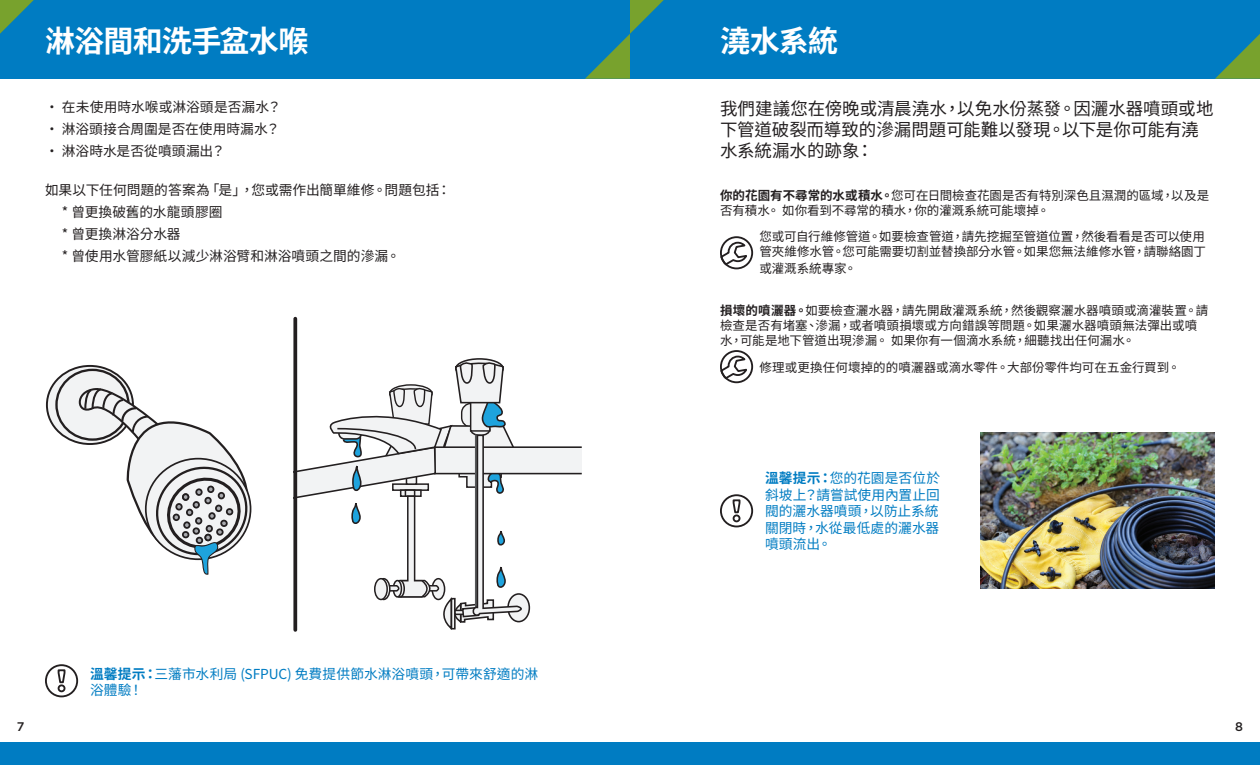
<style>
.page{position:relative;width:1260px;height:765px;background:#fff}
.page>*{position:absolute;margin:0;border:0;box-sizing:border-box;transform-origin:0 0}
.t1{font:700 30px "Source Han Sans TC";letter-spacing:-.025em;color:#fff}
.t2{font:17.5px/21px "Source Han Sans TW";color:#231f20}
.t3{font:13.75px "Source Han Sans TW";color:#231f20}
.t4{font:13.75px/16.5px "Source Han Sans TW";color:#007cc2}
.t5{font:12.5px/15px "Source Han Sans TW";color:#231f20}
.t6{font:500 12.5px "Gotham";color:#231f20}
.s1{font-weight:700}
</style>
<div class="page">
<div style="left:630px;top:742px;width:630px;height:23px;background:#007cc2"></div>
<div style="left:0;top:742px;width:630px;height:23px;background:#007cc2"></div>
<div style="left:0;top:0;width:630px;height:79px;background:#007cc2"></div>
<div style="left:630px;top:0;width:630px;height:79px;background:#007cc2"></div>
<div style="left:455px;top:358px;width:49px;height:21px;border:2px solid #231f20;border-radius:50%"></div>
<svg style="left:297px;top:359px;width:285px;height:271px"></svg>
<svg style="left:47px;top:366px;width:86px;height:78px"></svg>
<div style="left:57px;top:370px;width:72px;height:70px;background:#f2f3f4;border-radius:50%"></div>
<div style="left:55px;top:369px;width:75px;height:72px;border:2px solid #231f20;border-radius:50%"></div>
<svg style="left:74px;top:385px;width:178px;height:190px"></svg>
<img style="left:981px;top:433px;width:234px;height:156px">
<svg style="left:720px;top:241px;width:29px;height:26px"></svg>
<div style="left:720px;top:236px;width:33px;height:33px;border:2px solid #231f20;border-radius:50%"></div>
<svg style="left:720px;top:355px;width:29px;height:26px"></svg>
<div style="left:720px;top:350px;width:33px;height:33px;border:2px solid #231f20;border-radius:50%"></div>
<div style="left:720px;top:494px;width:33px;height:33px;border:2px solid #231f20;border-radius:50%"></div>
<svg style="left:732px;top:499px;width:9px;height:15px"></svg>
<div style="left:733px;top:514px;width:7px;height:8px;border:2px solid #231f20;border-radius:50%"></div>
<div style="left:45px;top:664px;width:33px;height:33px;border:2px solid #231f20;border-radius:50%"></div>
<svg style="left:57px;top:669px;width:9px;height:15px"></svg>
<div style="left:58px;top:684px;width:7px;height:8px;border:2px solid #231f20;border-radius:50%"></div>
<svg style="left:293px;top:319px;width:4px;height:311px"></svg>
<svg style="left:0;top:0;width:34px;height:34px"></svg>
<svg style="left:1215px;top:34px;width:45px;height:45px"></svg>
<svg style="left:585px;top:0;width:79px;height:79px"></svg>
<p class="t1" style="left:45px;top:24px;width:265px">淋浴間和洗手盆水喉</p>
<p class="t1" style="left:720px;top:24px;width:120px">澆水系統</p>
<p class="t3" style="left:45px;top:99px;width:238px">• 在未使用時水喉或淋浴頭是否漏水？</p>
<p class="t3" style="left:45px;top:122px;width:236px">• 淋浴頭接合周圍是否在使用時漏水？</p>
<p class="t3" style="left:45px;top:144px;width:182px">• 淋浴時水是否從噴頭漏出？</p>
<p class="t3" style="left:45px;top:182px;width:407px">如果以下任何問題的答案為「是」，您或需作出簡單維修。問題包括：</p>
<p class="t3" style="left:62px;top:204px;width:162px">* 曾更換破舊的水龍頭膠圈</p>
<p class="t3" style="left:62px;top:227px;width:120px">* 曾更換淋浴分水器</p>
<p class="t3" style="left:62px;top:249px;width:340px">* 曾使用水管膠紙以減少淋浴臂和淋浴噴頭之間的滲漏。</p>
<p class="t4" style="left:90px;top:666px;width:450px"><span class="s1">溫馨提示：</span>三藩市水利局 (SFPUC) 免費提供節水淋浴噴頭，可帶來舒適的淋浴體驗！</p>
<p class="t2" style="left:720px;top:99px;width:495px">我們建議您在傍晚或清晨澆水，以免水份蒸發。因灑水器噴頭或地下管道破裂而導致的滲漏問題可能難以發現。以下是你可能有澆水系統漏水的跡象：</p>
<p class="t5" style="left:720px;top:188px;width:491px"><span class="s1">你的花園有不尋常的水或積水。</span>您可在日間檢查花園是否有特別深色且濕潤的區域，以及是否有積水。 如你看到不尋常的積水，你的灌溉系統可能壞掉。</p>
<p class="t5" style="left:759px;top:229px;width:448px">您或可自行維修管道。如要檢查管道，請先挖掘至管道位置，然後看看是否可以使用管夾維修水管。您可能需要切割並替換部分水管。如果您無法維修水管，請聯絡園丁</p>
<p class="t5" style="left:759px;top:261px;width:99px">或灌溉系統專家。</p>
<p class="t5" style="left:720px;top:304px;width:490px"><span class="s1">損壞的噴灑器。</span>如要檢查灑水器，請先開啟灌溉系統，然後觀察灑水器噴頭或滴灌裝置。請檢查是否有堵塞、滲漏，或者噴頭損壞或方向錯誤等問題。如果灑水器噴頭無法彈出或噴水，可能是地下管道出現滲漏。 如果你有一個滴水系統，細聽找出任何漏水。</p>
<p class="t5" style="left:759px;top:360px;width:422px">修理或更換任何壞掉的的噴灑器或滴水零件。大部份零件均可在五金行買到。</p>
<p class="t4" style="left:765px;top:470px;width:177px"><span class="s1">溫馨提示：</span>您的花園是否位於斜坡上？請嘗試使用內置止回閥的灑水器噴頭，以防止系統關閉時，水從最低處的灑水器噴頭流出。</p>
<p class="t6" style="left:17px;top:719px;width:9px">7</p>
<p class="t6" style="left:1235px;top:719px;width:9px">8</p>
</div>
